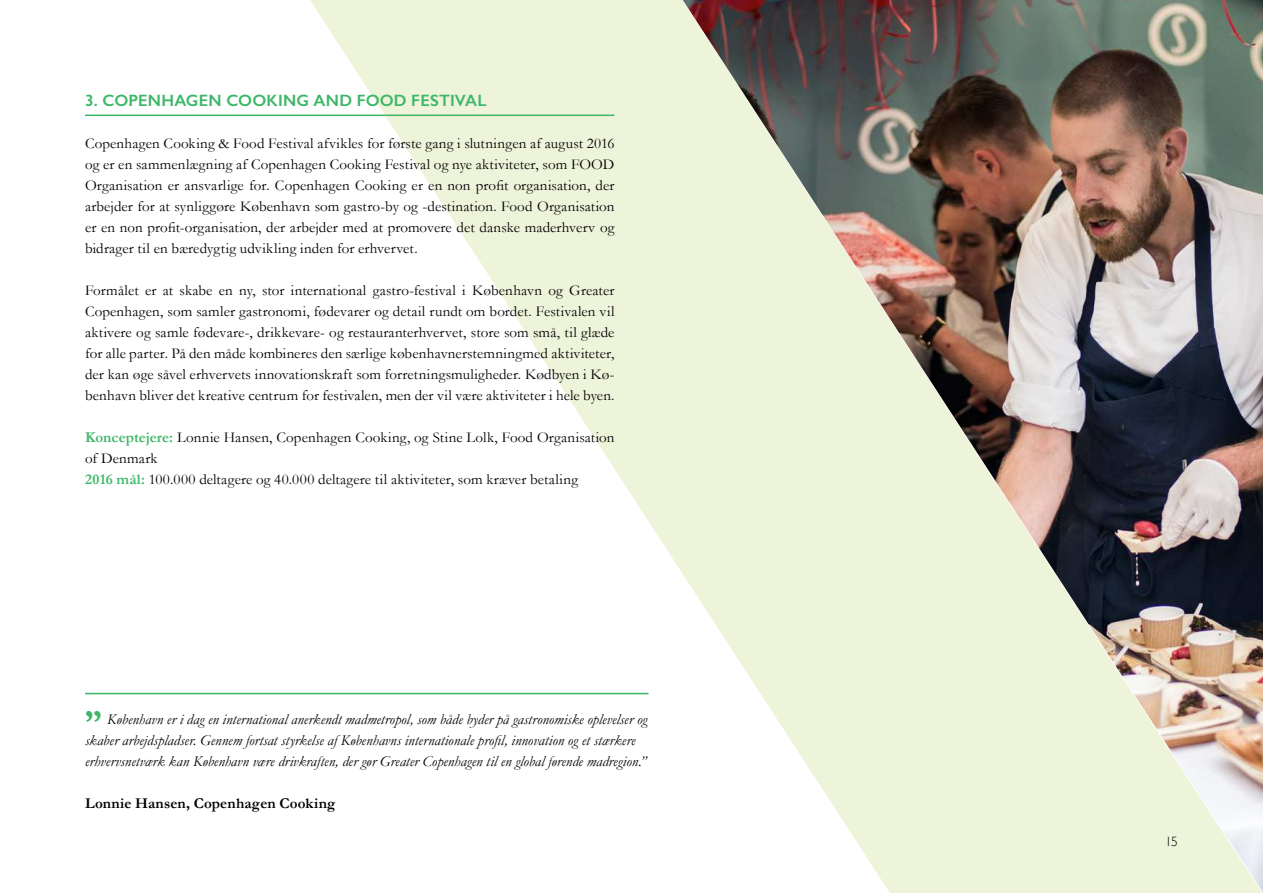
<style>
.page{position:relative;width:1263px;height:893px;background:#fff}
.page>*{position:absolute;margin:0;border:0;box-sizing:border-box;transform-origin:0 0}
.t1{font:700 34.5px "Garamond";color:#3cb768}
.t2{font:600 16.5px "Gill Sans";letter-spacing:.01em;color:#3cb768}
.t3{font:15px/21px "Garamond";letter-spacing:.01em;color:#000;text-align:justify}
.t4{font:italic 15px/21px "Garamond";letter-spacing:.005em;color:#000}
.t5{font:700 15px "Garamond";letter-spacing:.01em;color:#000}
.t6{font:300 13.5px "Gill Sans";color:#000}
.s1{font-weight:700;color:#3cb768}
</style>
<div class="page">
<svg style="left:310px;top:0;width:373px;height:695px"></svg>
<img style="left:683px;top:0;width:580px;height:893px">
<hr style="left:85px;top:115px;width:529px;height:1px;background:#3cb768">
<hr style="left:85px;top:693px;width:563px;height:1px;background:#3cb768">
<p class="t2" style="left:85px;top:90px;width:403px">3. COPENHAGEN COOKING AND FOOD FESTIVAL</p>
<p class="t3" style="left:85px;top:135px;width:531px">Copenhagen Cooking &amp; Food Festival afvikles for første gang i slutningen af august 2016 og er en sammenlægning af Copenhagen Cooking Festival og nye aktiviteter, som FOOD Organisation er ansvarlige for. Copenhagen Cooking er en non profit organisation, der arbejder for at synliggøre København som gastro-by og -destination. Food Organisation er en non profit-organisation, der arbejder med at promovere det danske maderhverv og bidrager til en bæredygtig udvikling inden for erhvervet.</p>
<p class="t3" style="left:85px;top:282px;width:531px">Formålet er at skabe en ny, stor international gastro-festival i København og Greater Copenhagen, som samler gastronomi, fødevarer og detail rundt om bordet. Festivalen vil aktivere og samle fødevare-, drikkevare- og restauranterhvervet, store som små, til glæde for alle parter. På den måde kombineres den særlige københavnerstemningmed aktiviteter, der kan øge såvel erhvervets innovationskraft som forretningsmuligheder. Kødbyen i Kø&shy;benhavn bliver det kreative centrum for festivalen, men der vil være aktiviteter i hele byen.</p>
<p class="t3" style="left:85px;top:429px;width:531px;text-align:left"><span class="s1">Konceptejere:</span> Lonnie Hansen, Copenhagen Cooking, og Stine Lolk, Food Organisation of Denmark<br><span class="s1">2016 mål:</span> 100.000 deltagere og 40.000 deltagere til aktiviteter, som kræver betaling</p>
<h1 class="t1" style="left:85px;top:710px;width:18px">”</h1>
<p class="t4" style="left:85px;top:711px;width:564px;text-indent:22px">København er i dag en international anerkendt madmetropol, som både byder på gastronomiske oplevelser og skaber arbejdspladser. Gennem fortsat styrkelse af Københavns internationale profil, innovation og et stærkere erhvervsnetværk kan København være drivkraften, der gør Greater Copenhagen til en global førende madregion.”</p>
<p class="t5" style="left:85px;top:794px;width:252px">Lonnie Hansen, Copenhagen Cooking</p>
<p class="t6" style="left:1165px;top:836px;width:14px">15</p>
</div>
